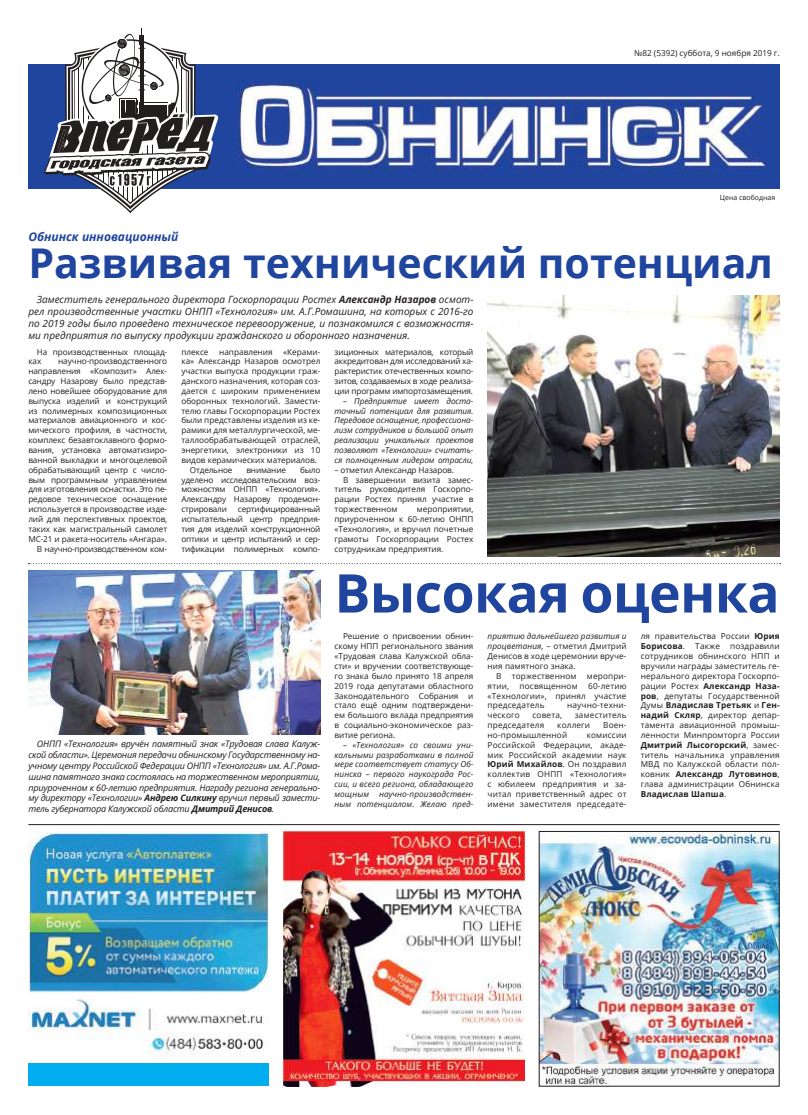
<style>
.page{position:relative;width:808px;height:1115px;background:#fff}
.page>*{position:absolute;margin:0;border:0;box-sizing:border-box;transform-origin:0 0}
.t1{font:700 53.3px "Open Sans";letter-spacing:-.01em;color:#1f459f}
.t2{font:700 41px "Open Sans";color:#1f459f}
.t3{font:italic 700 12px "Open Sans";color:#1f459f}
.t4{font:italic 10px/12px "Open Sans";color:#241f1f;text-align:justify}
.t5{font:italic 9px/10.8px "Open Sans";letter-spacing:-.02em;color:#241f1f;text-align:justify}
.t6{font:8.2px/9.8px "Open Sans";color:#241f1f;text-align:justify}
.t7{font:italic 8.2px/9.8px "Open Sans";letter-spacing:.01em;color:#241f1f;text-align:justify}
.t8{font:8.2px "Open Sans";letter-spacing:.02em;color:#241f1f}
.t9{font:8.2px "Open Sans";letter-spacing:-.02em;color:#241f1f}
.t10{font:7px "Open Sans";color:#241f1f}
.s1{font-weight:700}
.s2{font-style:italic}
</style>
<div class="page">
<div style="left:28px;top:64px;width:752px;height:124px;background:#1f459f"></div>
<svg style="left:44px;top:29px;width:174px;height:184px"></svg>
<img style="left:238px;top:81px;width:528px;height:91px">
<hr style="left:28px;top:823px;width:752px;height:1px;background:#241f1f">
<img style="left:541px;top:832px;width:237px;height:252px">
<div style="left:539px;top:830px;width:241px;height:256px;border:1px solid #241f1f"></div>
<img style="left:28px;top:831px;width:241px;height:225px">
<div style="left:28px;top:1063px;width:241px;height:22px;background:#00aeef"></div>
<img style="left:488px;top:295px;width:292px;height:261px">
<img style="left:28px;top:570px;width:292px;height:164px">
<svg style="left:28px;top:563px;width:753px;height:1px"></svg>
<img style="left:283px;top:831px;width:242px;height:255px">
<p class="t6" style="left:634px;top:48px;width:147px">№82 (5392) суббота, 9 ноября 2019 г.</p>
<p class="t10" style="left:720px;top:193px;width:57px">Цена свободная</p>
<h3 class="t3" style="left:28px;top:228px;width:152px">Обнинск инновационный</h3>
<h2 class="t2" style="left:28px;top:234px;width:746px">Развивая технический потенциал</h2>
<p class="t4" style="left:28px;top:293px;width:447px;text-indent:8px">Заместитель генерального директора Госкорпорации Ростех <span class="s1">Александр Назаров</span> осмот&shy;рел производственные участки ОНПП «Технология» им. А.Г.Ромашина, на которых с 2016-го по 2019 годы было проведено техническое перевооружение, и познакомился с возможностя&shy;ми предприятия по выпуску продукции гражданского и оборонного назначения.</p>
<p class="t6" style="left:28px;top:346px;width:140px;text-indent:9px">На производственных площад&shy;ках</p>
<p class="t6" style="left:334px;top:346px;width:140px">зиционных материалов, который аккредитован для исследований ха&shy;рактеристик отечественных компо&shy;зитов, создаваемых в ходе реализа&shy;ции программ импортозамещения.</p>
<p class="t7" style="left:334px;top:395px;width:140px;text-indent:9px">– Предприятие имеет доста&shy;точный потенциал для развития.<br>Передовое оснащение, профессиона&shy;лизм сотрудников и большой опыт реализации уникальных проектов позволяют «Технологии» считать&shy;ся полноценным лидером отрасли,</p>
<p class="t6" style="left:334px;top:464px;width:121px">– отметил Александр Назаров.</p>
<p class="t6" style="left:343px;top:474px;width:132px">В завершении визита замес-</p>
<p class="t6" style="left:334px;top:484px;width:140px">титель руководителя Госкорпо-</p>
<p class="t6" style="left:334px;top:494px;width:140px">рации Ростех принял участие в</p>
<p class="t6" style="left:334px;top:504px;width:64px">торжественном</p>
<p class="t6" style="left:181px;top:346px;width:29px">плексе</p>
<p class="t6" style="left:219px;top:346px;width:55px">направления</p>
<p class="t6" style="left:283px;top:346px;width:39px">«Керами-</p>
<p class="t6" style="left:181px;top:356px;width:140px">ка» Александр Назаров осмотрел</p>
<p class="t6" style="left:181px;top:366px;width:140px">участки выпуска продукции граж-</p>
<p class="t6" style="left:181px;top:376px;width:140px">данского назначения, которая соз-</p>
<p class="t6" style="left:181px;top:386px;width:140px">дается с широким применением</p>
<p class="t6" style="left:181px;top:395px;width:140px">оборонных технологий. Замести-</p>
<p class="t6" style="left:181px;top:405px;width:140px">телю главы Госкорпорации Ростех</p>
<p class="t6" style="left:181px;top:415px;width:140px">были представлены изделия из ке-</p>
<p class="t6" style="left:181px;top:425px;width:140px">рамики для металлургической, ме-</p>
<p class="t6" style="left:181px;top:435px;width:140px">таллообрабатывающей отраслей,</p>
<p class="t6" style="left:181px;top:445px;width:140px">энергетики, электроники из 10</p>
<p class="t6" style="left:181px;top:454px;width:137px">видов керамических материалов.</p>
<p class="t9" style="left:190px;top:464px;width:44px">Отдельное</p>
<p class="t9" style="left:246px;top:464px;width:41px">внимание</p>
<p class="t6" style="left:28px;top:356px;width:140px;text-align:right">научно-производственного направления «Композит» Алек&shy;сандру Назарову было представ&shy;лено новейшее оборудование для выпуска изделий и конструкций из полимерных композиционных материалов авиационного и кос&shy;мического профиля, в частности, комплекс безавтоклавного формо&shy;вания, установка автоматизиро&shy;ванной выкладки и многоцелевой обрабатывающий центр с число&shy;вым программным управлением для изготовления оснастки. Это пе&shy;редовое техническое оснащение используется в производстве изде&shy;лий для перспективных проектов, таких как магистральный самолет<br>МС-21 и ракета-носитель «Ангара».<br>В научно-производственном ком-</p>
<p class="t6" style="left:181px;top:464px;width:140px;text-indent:119px">было уделено исследовательским воз&shy;можностям ОНПП «Технология».<br>Александру Назарову продемон&shy;стрировали</p>
<p class="t6" style="left:181px;top:504px;width:140px;text-indent:56px">сертифицированный испытательный центр предприя&shy;тия для изделий конструкционной оптики и центр испытаний и сер&shy;тификации полимерных компо-</p>
<p class="t6" style="left:334px;top:504px;width:140px;text-indent:82px">мероприятии, приуроченном к 60-летию ОНПП «Технология», и вручил почетные грамоты Госкорпорации Ростех сотрудникам предприятия.</p>
<h1 class="t1" style="left:334px;top:555px;width:447px">Высокая оценка</h1>
<p class="t5" style="left:28px;top:738px;width:293px;text-indent:9px">ОНПП «Технология» вручён памятный знак «Трудовая слава Калуж&shy;ской области». Церемония передачи обнинскому Государственному на&shy;учному центру Российской Федерации ОНПП «Технология» им. А.Г.Рома&shy;шина памятного знака состоялась на торжественном мероприятии, приуроченном к 60-летию предприятия. Награду региона генерально&shy;му директору «Технологии» <span class="s1">Андрею Силкину</span> вручил первый замести&shy;тель губернатора Калужской области <span class="s1">Дмитрий Денисов</span>.</p>
<p class="t6" style="left:334px;top:631px;width:140px;text-indent:9px">Решение о присвоении обнин&shy;скому НПП регионального звания «Трудовая слава Калужской обла&shy;сти» и вручении соответствующе&shy;го знака было принято 18 апреля 2019 года депутатами областного Законодательного Собрания и стало ещё одним подтверждени&shy;ем большого вклада предприятия в социально-экономическое раз&shy;витие региона.</p>
<p class="t7" style="left:334px;top:739px;width:140px;text-indent:9px">– «Технология» со своими уни&shy;кальными разработками в полной мере соответствует статусу Об&shy;нинска – первого наукограда Рос&shy;сии, и всего региона, обладающего мощным научно-производствен&shy;ным потенциалом. Желаю пред-</p>
<p class="t7" style="left:488px;top:631px;width:140px">приятию дальнейшего развития и</p>
<p class="t6" style="left:488px;top:641px;width:140px"><span class="s2">процветания,</span> – отметил Дмитрий</p>
<p class="t6" style="left:488px;top:650px;width:140px">Денисов в ходе церемонии вруче-</p>
<p class="t6" style="left:488px;top:660px;width:90px">ния памятного знака.</p>
<p class="t6" style="left:496px;top:670px;width:7px">В</p>
<p class="t8" style="left:512px;top:670px;width:66px">торжественном</p>
<p class="t8" style="left:587px;top:670px;width:41px">меропри-</p>
<p class="t6" style="left:488px;top:680px;width:23px">ятии,</p>
<p class="t8" style="left:520px;top:679px;width:60px">посвященном</p>
<p class="t6" style="left:488px;top:680px;width:140px;text-indent:101px">60-летию «Технологии», принял участие председатель</p>
<p class="t8" style="left:567px;top:699px;width:61px">научно-техни-</p>
<p class="t8" style="left:488px;top:709px;width:34px">ческого</p>
<p class="t6" style="left:532px;top:710px;width:31px">совета,</p>
<p class="t8" style="left:575px;top:709px;width:53px">заместитель</p>
<p class="t8" style="left:488px;top:719px;width:58px">председателя</p>
<p class="t8" style="left:557px;top:719px;width:34px">коллеги</p>
<p class="t6" style="left:603px;top:719px;width:25px">Воен-</p>
<p class="t8" style="left:488px;top:729px;width:81px">но-промышленной</p>
<p class="t6" style="left:488px;top:729px;width:140px;text-indent:99px">комиссии Российской Федерации, акаде&shy;мик Российской академии наук <span class="s1">Юрий Михайлов</span>. Он поздравил коллектив ОНПП «Технология» с юбилеем предприятия и за&shy;читал приветственный адрес от имени заместителя председате-</p>
<p class="t6" style="left:641px;top:631px;width:140px">ля правительства России <span class="s1">Юрия Борисова</span>. Также поздравили сотрудников обнинского НПП и вручили награды заместитель ге&shy;нерального директора Госкорпо&shy;рации Ростех <span class="s1">Александр Наза&shy;ров</span>, депутаты Государственной Думы <span class="s1">Владислав Третьяк</span> и <span class="s1">Ген&shy;надий Скляр</span>, директор депар&shy;тамента авиационной промыш&shy;ленности Минпромторга России <span class="s1">Дмитрий Лысогорский</span>, замес&shy;титель начальника управления МВД по Калужской области пол&shy;ковник <span class="s1">Александр Лутовинов</span>, глава администрации Обнинска <span class="s1">Владислав Шапша</span>.</p>
</div>
